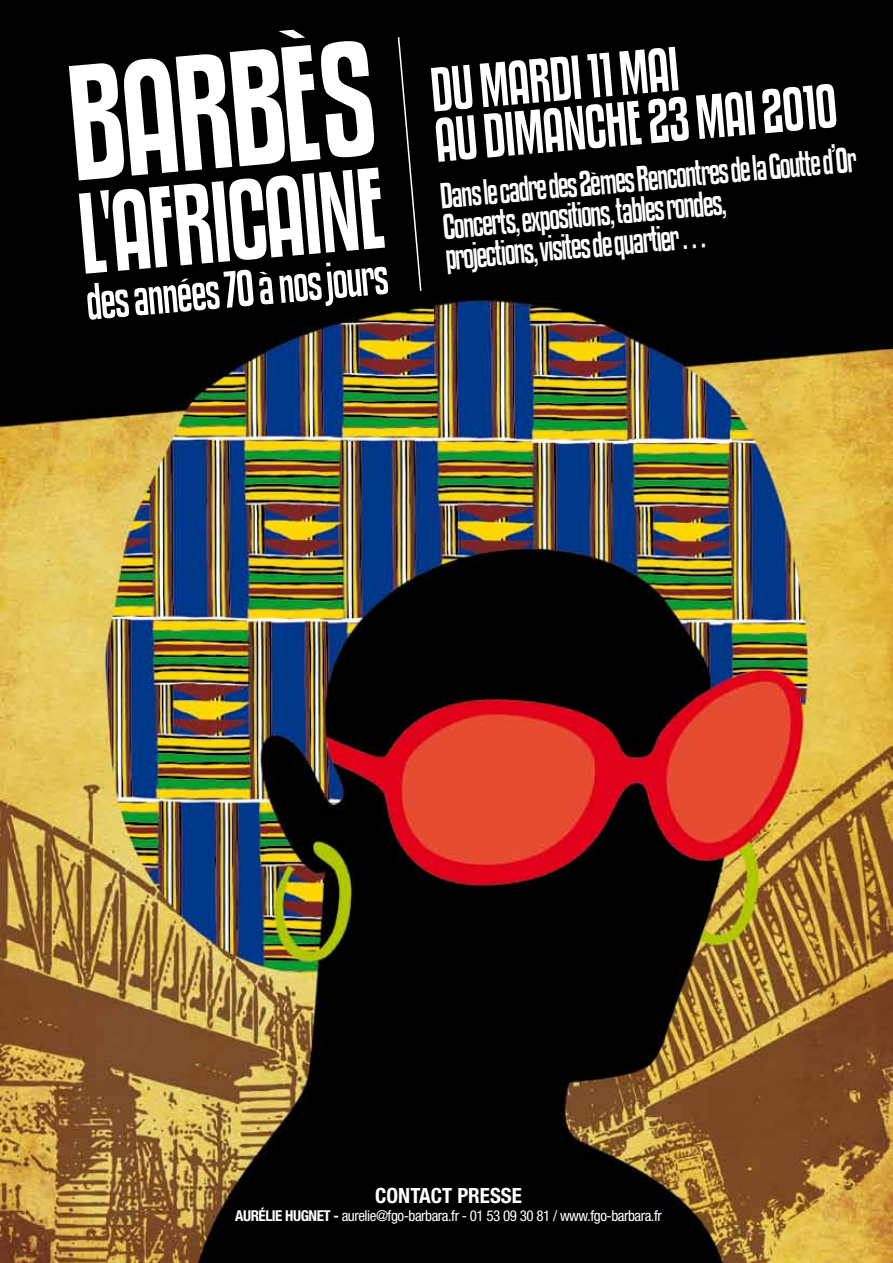
<style>
.page{position:relative;width:893px;height:1263px;background:#fff}
.page>*{position:absolute;margin:0;border:0;box-sizing:border-box;transform-origin:0 0}
.t1{font:59.25px/50.6px "Kenyan Coffee";color:#fff}
.t2{font:34.35px/30.9px "Kenyan Coffee";color:#fff}
.t3{font:700 condensed 21px "Helvetica Neue";color:#fff}
.t4{font:condensed 15px "Helvetica Neue";letter-spacing:-.03em;color:#fff}
.s1{font-weight:700}
</style>
<div class="page">
<img style="left:0;top:0;width:893px;height:1263px">
<svg style="left:397px;top:36px;width:25px;height:256px"></svg>
<svg style="left:69px;top:30px;width:319px;height:290px"></svg>
<h1 class="t1" style="left:429px;top:68px;width:404px;rotate:-5deg">DU MARDI 11 MAI<br>AU DIMANCHE 23 MAI 2010</h1>
<p class="t2" style="left:439px;top:182px;width:419px;rotate:-5deg">Danslecadredes2èmesRencontresdelaGoutted’Or<br>Concerts,expositions,tablesrondes, projections,visitesdequartier…</p>
<p class="t3" style="left:375px;top:1182px;width:148px">CONTACT PRESSE</p>
<p class="t4" style="left:235px;top:1207px;width:428px"><span class="s1">AURÉLIE HUGNET -</span> aurelie@fgo-barbara.fr - 01 53 09 30 81 / www.fgo-barbara.fr</p>
</div>
